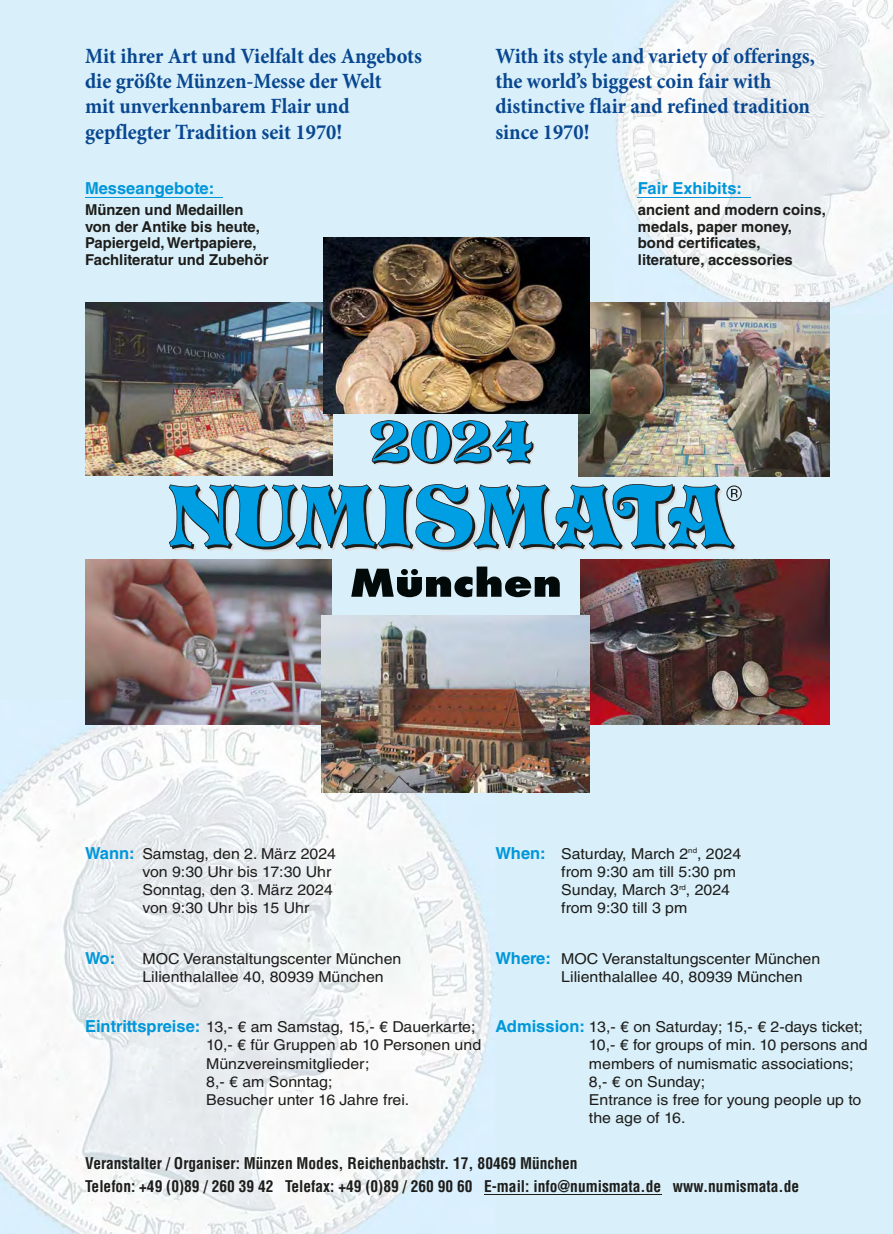
<style>
.page{position:relative;width:893px;height:1234px;background:#fff}
.page>*{position:absolute;margin:0;border:0;box-sizing:border-box;transform-origin:0 0}
.t1{font:700 21.75px/25.3px "Minion Pro";color:#084790;scale:.94 1}
.t2{font:700 16.5px "Helvetica LT Std";color:#0097da}
.t3{font:700 condensed 15.75px/23.4px "Helvetica LT Std";color:#1d1d1b}
.t4{font:15px/18.1px "Helvetica LT Std";color:#1d1d1b;scale:1.06 1}
.t5{font:700 15px/16.5px "Helvetica LT Std";color:#1d1d1b}
.s1{font-weight:700;font-size:16.5px;color:#0097da}
</style>
<div class="page">
<div style="left:0;top:0;width:893px;height:1233px;background:#d9eff9"></div>
<img style="left:0;top:724px;width:494px;height:509px">
<img style="left:616px;top:0;width:277px;height:313px">
<svg style="left:351px;top:566px;width:209px;height:31px"></svg>
<svg style="left:370px;top:420px;width:165px;height:45px"></svg>
<svg style="left:169px;top:484px;width:573px;height:67px"></svg>
<hr style="left:85px;top:196px;width:129px;height:1px;background:#0097da">
<hr style="left:638px;top:196px;width:104px;height:1px;background:#0097da">
<hr style="left:484px;top:1193px;width:177px;height:1px;background:#1d1d1b">
<img style="left:85px;top:302px;width:247px;height:173px">
<img style="left:579px;top:302px;width:250px;height:174px">
<img style="left:323px;top:237px;width:266px;height:177px">
<img style="left:85px;top:559px;width:247px;height:165px">
<img style="left:581px;top:559px;width:248px;height:165px">
<img style="left:322px;top:615px;width:268px;height:177px">
<h1 class="t1" style="left:85px;top:45px;width:360px">Mit ihrer Art und Vielfalt des Angebots die größte Münzen-Messe der Welt<br>mit unverkennbarem Flair und gepflegter Tradition seit 1970!</h1>
<h1 class="t1" style="left:495px;top:45px;width:341px">With its style and variety of offerings, the world’s biggest coin fair with distinctive flair and refined tradition since 1970!</h1>
<p class="t2" style="left:85px;top:182px;width:131px">Messeangebote:</p>
<p class="t5" style="left:85px;top:203px;width:185px">Münzen und Medaillen von der Antike bis heute,<br>Papiergeld, Wertpapiere,<br>Fachliteratur und Zubehör</p>
<p class="t2" style="left:638px;top:182px;width:106px">Fair Exhibits:</p>
<p class="t5" style="left:638px;top:203px;width:189px">ancient and modern coins, medals, paper money, bond certificates, literature, accessories</p>
<p class="t4" style="left:142px;top:845px;width:184px;text-indent:-57px"><span class="s1">Wann:</span> Samstag, den 2. März 2024 von 9:30 Uhr bis 17:30 Uhr<br>Sonntag, den 3. März 2024 von 9:30 Uhr bis 15 Uhr</p>
<p class="t2" style="left:85px;top:951px;width:32px">Wo:</p>
<p class="t4" style="left:142px;top:950px;width:246px">MOC Veranstaltungscenter München<br>Lilienthalallee 40, 80939 München</p>
<p class="t4" style="left:206px;top:1019px;width:261px;text-indent:-121px"><span class="s1">Eintrittspreise:</span> 13,- € am Samstag, 15,- € Dauerkarte;<br>10,- € für Gruppen ab 10 Personen und<br>Münzvereinsmitglieder;<br>8,- € am Sonntag;<br>Besucher unter 16 Jahre frei.</p>
<p class="t4" style="left:561px;top:845px;width:171px;text-indent:-66px"><span class="s1">When:</span> Saturday, March 2<sup>nd</sup>, 2024 from 9:30 am till 5:30 pm<br>Sunday, March 3<sup>rd</sup>, 2024 from 9:30 till 3 pm</p>
<p class="t4" style="left:561px;top:950px;width:246px;text-indent:-66px"><span class="s1">Where:</span> MOC Veranstaltungscenter München<br>Lilienthalallee 40, 80939 München</p>
<p class="t4" style="left:589px;top:1019px;width:265px;text-indent:-94px"><span class="s1">Admission:</span> 13,- € on Saturday; 15,- € 2-days ticket;<br>10,- € for groups of min. 10 persons and members of numismatic associations;<br>8,- € on Sunday;<br>Entrance is free for young people up to the age of 16.</p>
<p class="t3" style="left:85px;top:1152px;width:716px">Veranstalter / Organiser: Münzen Modes, Reichenbachstr. 17, 80469 München<br>Telefon: +49 (0)89 / 260 39 42 Telefax: +49 (0)89 / 260 90 60 E-mail: info@numismata.de www.numismata.de</p>
</div>
